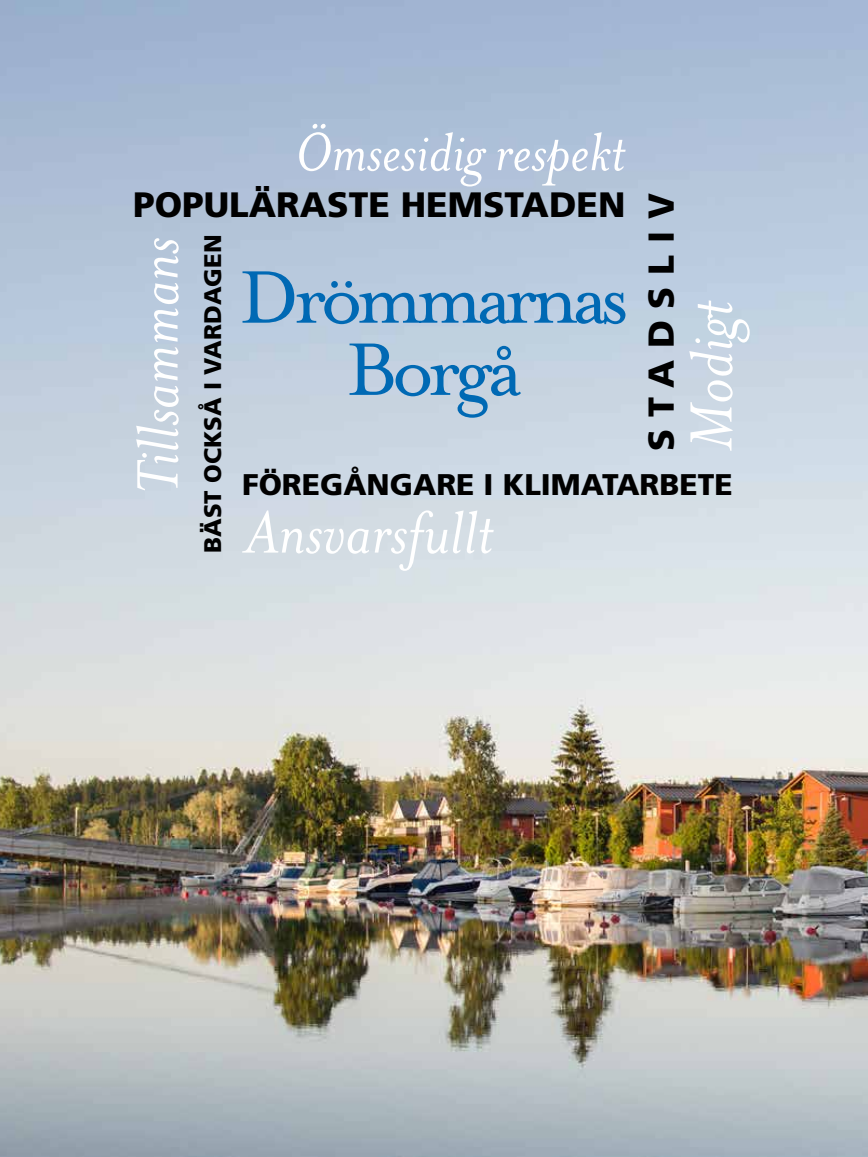
<style>
.page{position:relative;width:868px;height:1157px;background:#fff}
.page>*{position:absolute;margin:0;border:0;box-sizing:border-box;transform-origin:0 0}
.t1{font:italic 61.5px "Mrs Eaves";color:#fff}
.t2{font:900 36px "Frutiger LT Std";letter-spacing:.325em;color:#000}
.t3{font:900 35.25px "Frutiger LT Std";color:#000}
.t4{font:900 29.85px "Frutiger LT Std";color:#000}
.t5{font:900 24px "Frutiger LT Std";color:#000}
</style>
<div class="page">
<img style="left:0;top:0;width:867px;height:1157px">
<svg style="left:349px;top:343px;width:172px;height:75px;background:#99bad6"></svg>
<svg style="left:242px;top:271px;width:383px;height:53px;background:#8ab2d4"></svg>
<svg style="left:242px;top:510px;width:251px;height:61px;background:#dae1e7"></svg>
<svg style="left:136px;top:238px;width:43px;height:252px"></svg>
<svg style="left:689px;top:300px;width:60px;height:151px"></svg>
<h1 class="t1" style="left:295px;top:118px;width:332px">Ömsesidig respekt</h1>
<p class="t3" style="left:133px;top:183px;width:493px">POPULÄRASTE HEMSTADEN</p>
<p class="t2" style="left:639px;top:451px;width:259px;rotate:-90deg">STADSLIV</p>
<p class="t5" style="left:198px;top:553px;width:320px;rotate:-90deg">BÄST OCKSÅ I VARDAGEN</p>
<p class="t4" style="left:242px;top:466px;width:492px">FÖREGÅNGARE I KLIMATARBETE</p>
</div>
